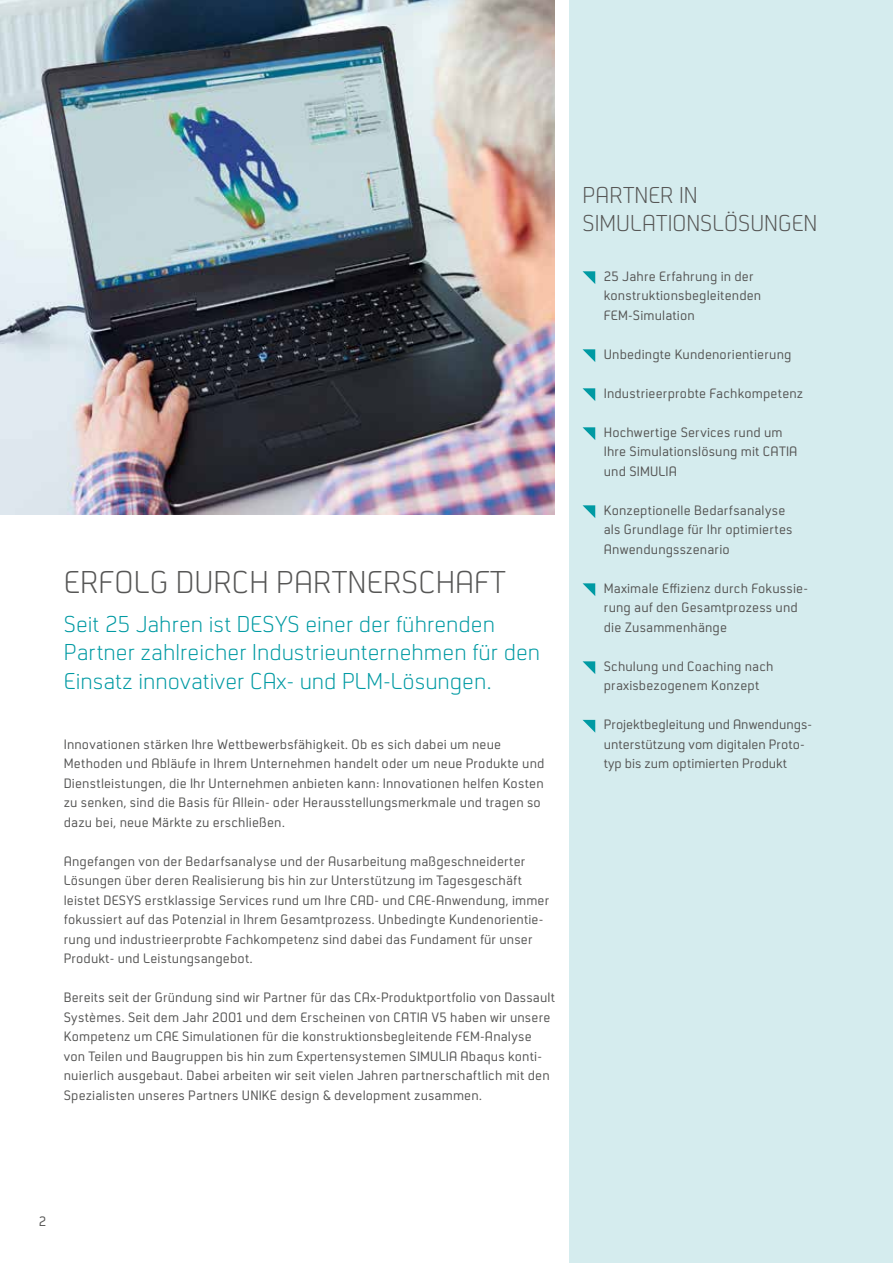
<style>
.page{position:relative;width:893px;height:1263px;background:#fff}
.page>*{position:absolute;margin:0;border:0;box-sizing:border-box;transform-origin:0 0}
.t1{font:300 33px "Neustadt";color:#565655}
.t2{font:300 24px/28.5px "Neustadt";color:#009aa3}
.t3{font:300 24px/28.5px "Neustadt";color:#565655}
.t4{font:14.25px/19.5px "Neustadt";letter-spacing:.01em;color:#565655}
</style>
<div class="page">
<div style="left:570px;top:0;width:323px;height:1263px;background:#d5ecee"></div>
<svg style="left:583px;top:271px;width:12px;height:13px"></svg>
<svg style="left:583px;top:349px;width:12px;height:13px"></svg>
<svg style="left:583px;top:388px;width:12px;height:13px"></svg>
<svg style="left:583px;top:427px;width:12px;height:13px"></svg>
<svg style="left:583px;top:505px;width:12px;height:13px"></svg>
<svg style="left:583px;top:583px;width:12px;height:13px"></svg>
<svg style="left:583px;top:661px;width:12px;height:13px"></svg>
<svg style="left:583px;top:720px;width:12px;height:13px"></svg>
<img style="left:0;top:0;width:555px;height:515px">
<h1 class="t1" style="left:64px;top:565px;width:443px">ERFOLG DURCH PARTNERSCHAFT</h1>
<h2 class="t2" style="left:64px;top:610px;width:478px">Seit 25 Jahren ist DESYS einer der führenden<br>Partner zahlreicher Industrieunternehmen für den<br>Einsatz innovativer CAx- und PLM-Lösungen.</h2>
<p class="t4" style="left:64px;top:735px;width:482px">Innovationen stärken Ihre Wettbewerbsfähigkeit. Ob es sich dabei um neue Methoden und Abläufe in Ihrem Unternehmen handelt oder um neue Produkte und Dienstleistungen, die Ihr Unternehmen anbieten kann: Innovationen helfen Kosten zu senken, sind die Basis für Allein- oder Herausstellungsmerkmale und tragen so dazu bei, neue Märkte zu erschließen.</p>
<p class="t4" style="left:64px;top:852px;width:487px">Angefangen von der Bedarfsanalyse und der Ausarbeitung maßgeschneiderter Lösungen über deren Realisierung bis hin zur Unterstützung im Tagesgeschäft leistet DESYS erstklassige Services rund um Ihre CAD- und CAE-Anwendung, immer fokussiert auf das Potenzial in Ihrem Gesamtprozess. Unbedingte Kundenorientie&shy;rung und industrieerprobte Fachkompetenz sind dabei das Fundament für unser Produkt- und Leistungsangebot.</p>
<p class="t4" style="left:64px;top:988px;width:493px">Bereits seit der Gründung sind wir Partner für das CAx-Produktportfolio von Dassault Systèmes. Seit dem Jahr 2001 und dem Erscheinen von CATIA V5 haben wir unsere Kompetenz um CAE Simulationen für die konstruktionsbegleitende FEM-Analyse von Teilen und Baugruppen bis hin zum Expertensystemen SIMULIA Abaqus konti&shy;nuierlich ausgebaut. Dabei arbeiten wir seit vielen Jahren partnerschaftlich mit den Spezialisten unseres Partners UNIKE design &amp; development zusammen.</p>
<h2 class="t3" style="left:583px;top:181px;width:236px">PARTNER IN<br>SIMULATIONSLÖSUNGEN</h2>
<p class="t4" style="left:604px;top:267px;width:159px">25 Jahre Erfahrung in der konstruktionsbegleitenden<br>FEM-Simulation</p>
<p class="t4" style="left:604px;top:345px;width:189px">Unbedingte Kundenorientierung</p>
<p class="t4" style="left:604px;top:384px;width:201px">Industrieerprobte Fachkompetenz</p>
<p class="t4" style="left:604px;top:423px;width:195px">Hochwertige Services rund um<br>Ihre Simulationslösung mit CATIA und SIMULIA</p>
<p class="t4" style="left:604px;top:501px;width:190px">Konzeptionelle Bedarfsanalyse als Grundlage für Ihr optimiertes<br>Anwendungsszenario</p>
<p class="t4" style="left:604px;top:579px;width:206px">Maximale Effizienz durch Fokussie&shy;rung auf den Gesamtprozess und die Zusammenhänge</p>
<p class="t4" style="left:604px;top:657px;width:171px">Schulung und Coaching nach praxisbezogenem Konzept</p>
<p class="t4" style="left:604px;top:715px;width:210px">Projektbegleitung und Anwendungs&shy;unterstützung vom digitalen Proto&shy;typ bis zum optimierten Produkt</p>
<p class="t4" style="left:39px;top:1212px;width:9px">2</p>
</div>
